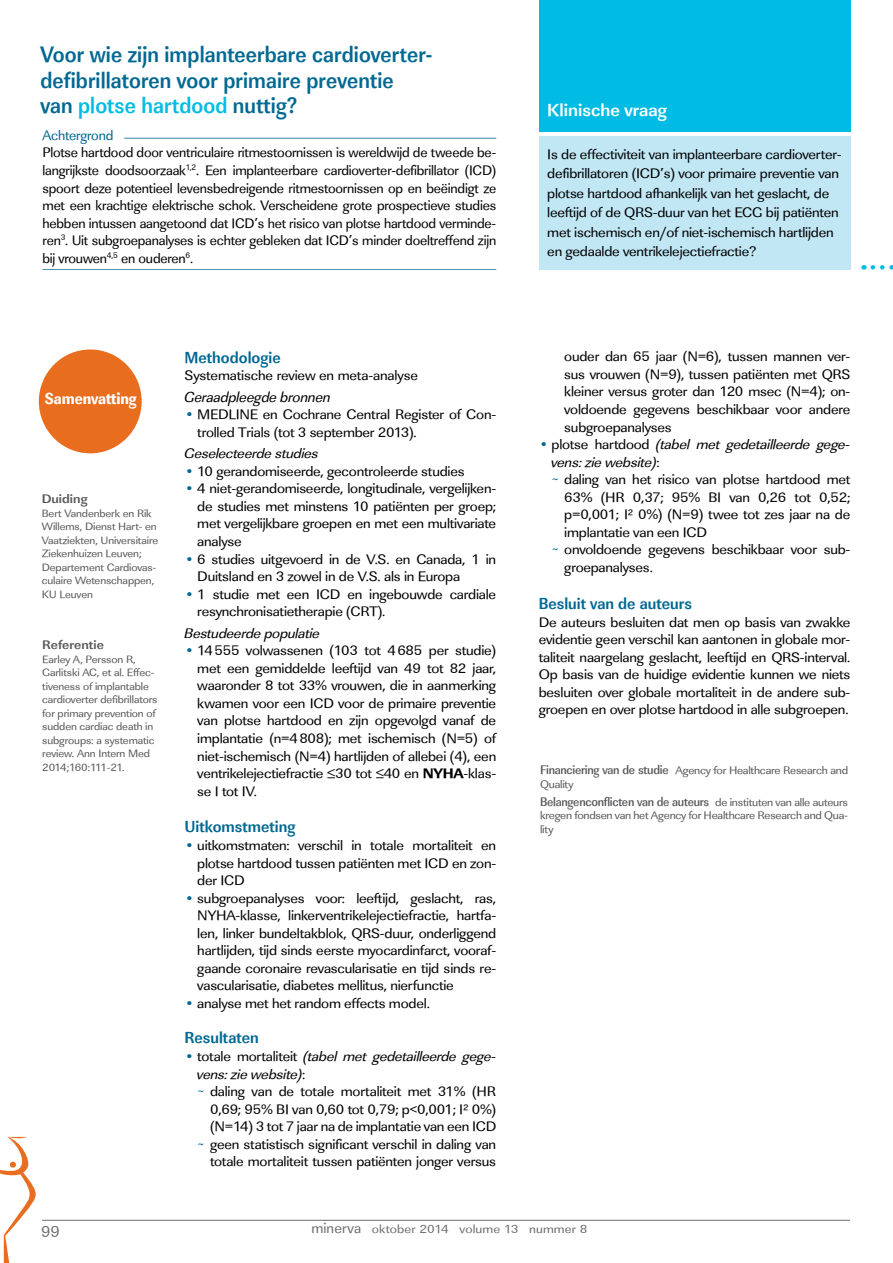
<style>
.page{position:relative;width:893px;height:1263px;background:#fff}
.page>*{position:absolute;margin:0;border:0;box-sizing:border-box;transform-origin:0 0}
.t1{font:700 23.1px/25.5px "Linear Std";letter-spacing:.005em;color:#006892;scale:.91 1}
.t2{font:700 18px "Linear Std";color:#fff}
.t3{font:700 16.5px "Linear Std Cd";color:#006892}
.t4{font:16.5px "Linear Std Nr Xbold";letter-spacing:-.01em;color:#fff}
.t5{font:16.5px "Linear Std";color:#6d6e71}
.t6{font:italic 15px "Linear Std";letter-spacing:-.01em;color:#000}
.t7{font:14.25px/17.5px "Linear Std";letter-spacing:-.015em;color:#000;text-align:justify;scale:1.05 1}
.t8{font:14.25px/17.5px "Linear Std";letter-spacing:-.015em;color:#000;text-align:justify}
.t9{font:italic 14.25px "Linear Std";letter-spacing:-.015em;color:#000;scale:1.05 1}
.t10{font:14.25px "Linear Std";letter-spacing:-.015em;color:#006892}
.t11{font:500 12.9px "Linear Std Nr";letter-spacing:-.02em;color:#58595b;scale:1.05 1}
.t12{font:700 12.9px "Linear Std";color:#58595b;scale:1.05 1}
.t13{font:12.15px "Linear Std";letter-spacing:.01em;color:#6d6e71;scale:1.11 1}
.t14{font:11.4px/13.5px "Linear Std";letter-spacing:-.02em;color:#58595b;scale:1.05 1}
.t15{font:10.95px/13.5px "Linear Std";letter-spacing:-.01em;color:#58595b;scale:1.05 1}
.s1{color:#00bce4}
.s2{color:#006892}
.s3{font-family:"Linear Std Xbold"}
.s4{font-style:normal;color:#006892}
.s5{font-style:normal}
.s6{font-family:"Linear Std Nr";font-weight:500;font-size:12.9px}
.s7{font-family:"Linear Std";font-weight:400;font-size:11.4px}
.s8{font-size:15px}
</style>
<div class="page">
<div style="left:39px;top:349px;width:103px;height:104px;background:#e86d1f;border-radius:50%"></div>
<hr style="left:42px;top:1220px;width:808px;height:1px;background:#6d6e71">
<svg style="left:0;top:1137px;width:36px;height:126px"></svg>
<div style="left:539px;top:136px;width:311px;height:134px;background:#c1e7f5"></div>
<hr style="left:124px;top:138px;width:372px;height:1px;background:#006892">
<hr style="left:43px;top:269px;width:453px;height:1px;background:#006892">
<svg style="left:873px;top:265px;width:20px;height:5px"></svg>
<div style="left:539px;top:0;width:311px;height:131px;background:#00bce4"></div>
<h1 class="t1" style="left:40px;top:42px;width:432px">Voor wie zijn implanteerbare cardioverter&shy;defibrillatoren voor primaire preventie<br>van <span class="s1">plotse hartdood</span> nuttig?</h1>
<p class="t10" style="left:43px;top:127px;width:72px">Achtergrond</p>
<p class="t8" style="left:43px;top:144px;width:455px">Plotse hartdood door ventriculaire ritmestoornissen is wereldwijd de tweede be&shy;langrijkste doodsoorzaak<sup>1,2</sup>. Een implanteerbare cardioverter-defibrillator (ICD) spoort deze potentieel levensbedreigende ritmestoornissen op en beëindigt ze met een krachtige elektrische schok. Verscheidene grote prospectieve studies hebben intussen aangetoond dat ICD’s het risico van plotse hartdood verminde&shy;ren<sup>3</sup>. Uit subgroepanalyses is echter gebleken dat ICD’s minder doeltreffend zijn bij vrouwen<sup>4,5</sup> en ouderen<sup>6</sup>.</p>
<p class="t4" style="left:45px;top:389px;width:93px">Samenvatting</p>
<p class="t12" style="left:42px;top:491px;width:45px">Duiding</p>
<p class="t15" style="left:42px;top:507px;width:112px">Bert Vandenberk en Rik<br>Willems, Dienst Hart- en<br>Vaatziekten, Universitaire<br>Ziekenhuizen Leuven;<br>Departement Cardiovas&shy;culaire Wetenschappen,<br>KU Leuven</p>
<p class="t12" style="left:42px;top:637px;width:60px">Referentie</p>
<p class="t15" style="left:42px;top:652px;width:111px">Earley A, Persson R,<br>Garlitski AC, et al. Effec&shy;tiveness of implantable cardioverter defibrillators for primary prevention of sudden cardiac death in subgroups: a systematic review. Ann Intern Med<br>2014;160:111-21.</p>
<p class="t3" style="left:185px;top:347px;width:98px">Methodologie</p>
<p class="t7" style="left:185px;top:367px;width:224px">Systematische review en meta-analyse</p>
<p class="t6" style="left:185px;top:388px;width:148px">Geraadpleegde bronnen</p>
<p class="t7" style="left:197px;top:406px;width:286px;text-indent:-13px"><span class="s2">•</span> MEDLINE en Cochrane Central Register of Con&shy;trolled Trials (tot 3 september 2013).</p>
<p class="t9" style="left:185px;top:445px;width:129px">Geselecteerde studies</p>
<p class="t7" style="left:185px;top:462px;width:268px"><span class="s2">•</span> 10 gerandomiseerde, gecontroleerde studies</p>
<p class="t7" style="left:197px;top:480px;width:286px;text-indent:-13px"><span class="s2">•</span> 4 niet-gerandomiseerde, longitudinale, vergelijken&shy;de studies met minstens 10 patiënten per groep; met vergelijkbare groepen en met een multivariate analyse</p>
<p class="t7" style="left:197px;top:550px;width:286px;text-indent:-13px"><span class="s2">•</span> 6 studies uitgevoerd in de V.S. en Canada, 1 in<br>Duitsland en 3 zowel in de V.S. als in Europa</p>
<p class="t7" style="left:197px;top:585px;width:286px;text-indent:-13px"><span class="s2">•</span> 1 studie met een ICD en ingebouwde cardiale resynchronisatietherapie (CRT).</p>
<p class="t9" style="left:185px;top:624px;width:131px">Bestudeerde populatie</p>
<p class="t7" style="left:197px;top:642px;width:286px;text-indent:-13px"><span class="s2">•</span> 14555 volwassenen (103 tot 4685 per studie) met een gemiddelde leeftijd van 49 tot 82 jaar, waaronder 8 tot 33% vrouwen, die in aanmerking kwamen voor een ICD voor de primaire preventie van plotse hartdood en zijn opgevolgd vanaf de implantatie (n=4808); met ischemisch (N=5) of niet-ischemisch (N=4) hartlijden of allebei (4), een ventrikelejectiefractie ≤30 tot ≤40 en <span class="s3">NYHA</span>-klas&shy;se I tot IV.</p>
<p class="t3" style="left:185px;top:817px;width:112px">Uitkomstmeting</p>
<p class="t7" style="left:197px;top:836px;width:286px;text-indent:-13px"><span class="s2">•</span> uitkomstmaten: verschil in totale mortaliteit en plotse hartdood tussen patiënten met ICD en zon&shy;der ICD</p>
<p class="t7" style="left:197px;top:889px;width:286px;text-indent:-13px"><span class="s2">•</span> subgroepanalyses voor: leeftijd, geslacht, ras, NYHA-klasse, linkerventrikelejectiefractie, hartfa&shy;len, linker bundeltakblok, QRS-duur, onderliggend hartlijden, tijd sinds eerste myocardinfarct, vooraf&shy;gaande coronaire revascularisatie en tijd sinds re&shy;vascularisatie, diabetes mellitus, nierfunctie</p>
<p class="t7" style="left:185px;top:995px;width:235px"><span class="s2">•</span> analyse met het random effects model.</p>
<p class="t3" style="left:185px;top:1028px;width:76px">Resultaten</p>
<p class="t9" style="left:185px;top:1048px;width:298px"><span class="s4">•</span> <span class="s5">totale mortaliteit</span> (tabel met gedetailleerde gege-</p>
<p class="t9" style="left:197px;top:1065px;width:104px">vens: zie website)<span class="s5">:</span></p>
<p class="t7" style="left:197px;top:1083px;width:286px"><span class="s2">~</span> daling van de totale mortaliteit met 31% (HR</p>
<p class="t7" style="left:210px;top:1100px;width:274px">0,69; 95% BI van 0,60 tot 0,79; p&lt;0,001; I² 0%)</p>
<p class="t7" style="left:210px;top:1118px;width:274px">(N=14) 3 tot 7 jaar na de implantatie van een ICD</p>
<p class="t7" style="left:197px;top:1135px;width:286px"><span class="s2">~</span> geen statistisch significant verschil in daling van</p>
<p class="t7" style="left:210px;top:1153px;width:274px">totale mortaliteit tussen patiënten jonger versus</p>
<p class="t2" style="left:547px;top:99px;width:121px">Klinische vraag</p>
<p class="t7" style="left:547px;top:144px;width:282px;line-height:19.5px;text-align:left">Is de effectiviteit van implanteerbare cardioverter&shy;defibrillatoren (ICD’s) voor primaire preventie van plotse hartdood afhankelijk van het geslacht, de leeftijd of de QRS-duur van het ECG bij patiënten met ischemisch en/of niet-ischemisch hartlijden en gedaalde ventrikelejectiefractie?</p>
<p class="t7" style="left:564px;top:348px;width:274px">ouder dan 65 jaar (N=6), tussen mannen ver&shy;sus vrouwen (N=9), tussen patiënten met QRS kleiner versus groter dan 120 msec (N=4); on&shy;voldoende gegevens beschikbaar voor andere subgroepanalyses</p>
<p class="t9" style="left:539px;top:436px;width:298px"><span class="s4">•</span> <span class="s5">plotse hartdood</span> (tabel met gedetailleerde gege-</p>
<p class="t9" style="left:551px;top:453px;width:104px">vens: zie website)<span class="s5">:</span></p>
<p class="t7" style="left:551px;top:471px;width:286px"><span class="s2">~</span> daling van het risico van plotse hartdood met</p>
<p class="t7" style="left:564px;top:488px;width:274px">63% (HR 0,37; 95% BI van 0,26 tot 0,52;</p>
<p class="t7" style="left:564px;top:506px;width:274px">p=0,001; I² 0%) (N=9) twee tot zes jaar na de</p>
<p class="t7" style="left:564px;top:523px;width:138px">implantatie van een ICD</p>
<p class="t7" style="left:551px;top:541px;width:286px"><span class="s2">~</span> onvoldoende gegevens beschikbaar voor sub-</p>
<p class="t7" style="left:564px;top:559px;width:86px">groepanalyses.</p>
<p class="t3" style="left:539px;top:594px;width:155px">Besluit van de auteurs</p>
<p class="t7" style="left:539px;top:613px;width:298px">De auteurs besluiten dat men op basis van zwakke evidentie geen verschil kan aantonen in globale mor&shy;taliteit naargelang geslacht, leeftijd en QRS-interval.<br>Op basis van de huidige evidentie kunnen we niets besluiten over globale mortaliteit in de andere sub&shy;groepen en over plotse hartdood in alle subgroepen.</p>
<p class="t14" style="left:540px;top:764px;width:295px"><span class="s6">Financiering van de studie</span> Agency for Healthcare Research and<br>Quality</p>
<p class="t11" style="left:540px;top:794px;width:295px">Belangenconflicten van de auteurs <span class="s7">de instituten van alle auteurs</span></p>
<p class="t14" style="left:540px;top:809px;width:295px">kregen fondsen van het Agency for Healthcare Research and Qua&shy;lity</p>
<p class="t5" style="left:41px;top:1222px;width:20px">99</p>
<p class="t13" style="left:311px;top:1222px;width:250px"><span class="s8">minerva</span> oktober 2014 volume 13 nummer 8</p>
</div>
